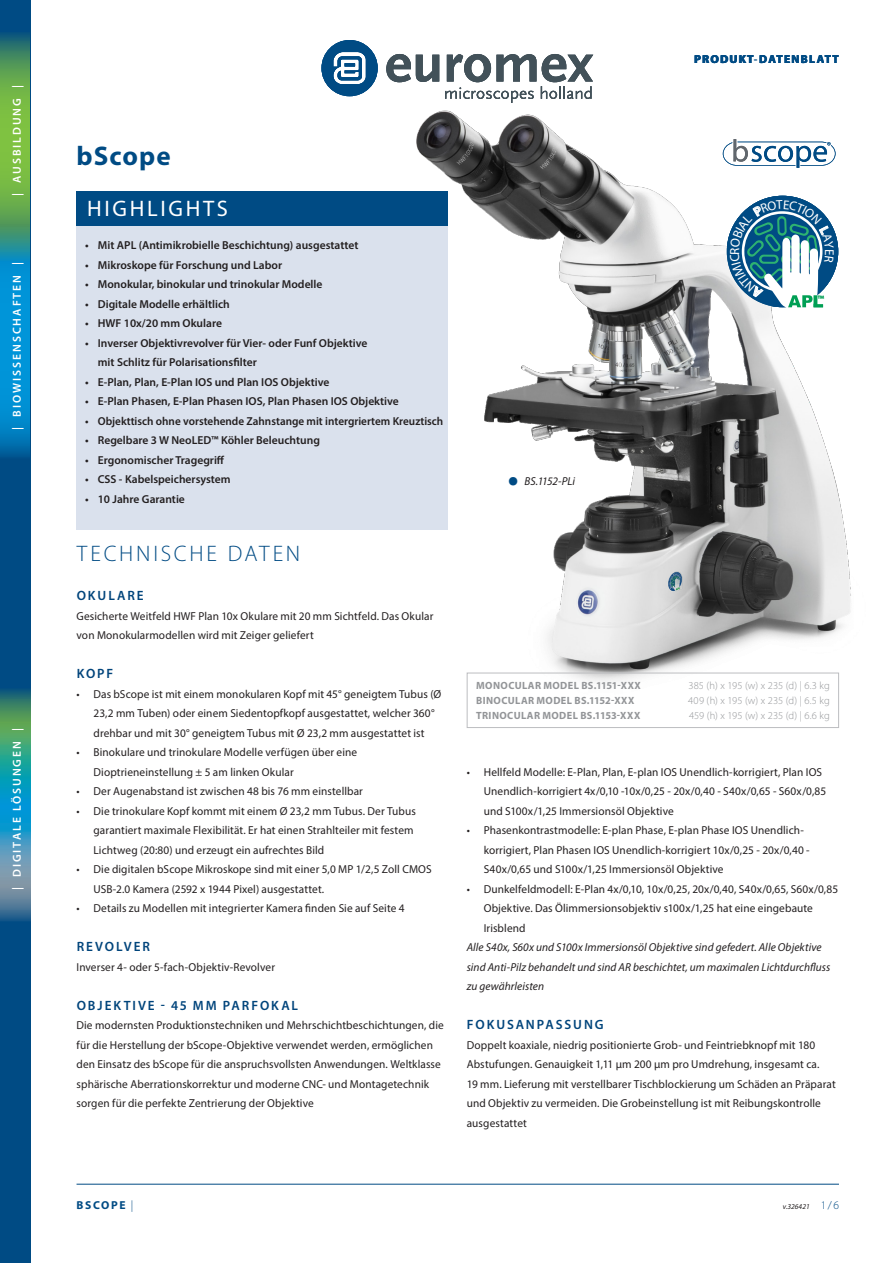
<style>
.page{position:relative;width:893px;height:1263px;background:#fff}
.page>*{position:absolute;margin:0;border:0;box-sizing:border-box;transform-origin:0 0}
.productkop{font:700 27px "Myriad Pro";letter-spacing:.04em;color:#004b84}
.j_specifications{font:300 22.5px "Myriad Pro";letter-spacing:.125em;color:#004b84}
.j_highlights{font:22.5px "Myriad Pro";letter-spacing:.12em;color:#fff}
.j_tussenkop{font:600 13.5px "Myriad Pro";letter-spacing:.15em;color:#00447b}
.j_plat{font:11.55px/19.5px "Myriad Pro";letter-spacing:.01em;color:#231f20}
.t1{font:600 11.55px/19.5px "Myriad Pro";color:#231f20}
.j_plat-2{font:italic 11.55px/19.5px "Myriad Pro";letter-spacing:.01em;color:#231f20}
.t2{font:600 11.55px "Myriad Pro";letter-spacing:.17em;color:#fff}
.t3{font:700 11.55px "Myriad Pro";letter-spacing:.12em;color:#004b84}
.j_plat-3{font:italic 11.55px "Myriad Pro";letter-spacing:-.015em;color:#231f20}
.t4{font:10.8px "Myriad Pro";color:#009f54}
.j_dimensions_1{font:300 10.5px "Myriad Pro";letter-spacing:.01em;color:#939598}
.j_dimensions_1-2{font:700 10.5px "Myriad Pro";letter-spacing:.04em;color:#939598}
.t5{font:italic 7.5px "Myriad Pro";color:#231f20}
.s1{font-size:40.5px;color:#004b84}
.s2{font-weight:300}
.s3{font-weight:300;font-style:normal;font-size:11.55px;color:#004b84}
</style>
<div class="page">
<img style="left:392px;top:78px;width:459px;height:630px">
<div style="left:77px;top:219px;width:371px;height:310px;background:#dae1ed"></div>
<div style="left:727px;top:196px;width:111px;height:111px;background:#004b84;border-radius:50%"></div>
<svg style="left:723px;top:139px;width:112px;height:29px"></svg>
<div style="left:0;top:0;width:30px;height:1263px;background:#004b84"></div>
<svg style="left:321px;top:40px;width:57px;height:56px"></svg>
<svg style="left:386px;top:54px;width:53px;height:28px"></svg>
<svg style="left:445px;top:54px;width:148px;height:49px"></svg>
<hr style="left:77px;top:1184px;width:762px;height:1px;background:#004b84">
<div style="left:77px;top:191px;width:371px;height:34px;background:#004b84"></div>
<div style="left:467px;top:673px;width:372px;height:55px;border:1px solid #bcbdc0"></div>
<svg style="left:0;top:690px;width:30px;height:231px;background:#39949f"></svg>
<svg style="left:0;top:262px;width:30px;height:195px;background:#008dd0"></svg>
<svg style="left:0;top:34px;width:30px;height:228px;background:#5ea757"></svg>
<svg style="left:730px;top:200px;width:104px;height:110px"></svg>
<p class="t2" style="left:10px;top:196px;width:113px;rotate:-90deg">| AUSBILDUNG |</p>
<p class="t2" style="left:10px;top:430px;width:169px;rotate:-90deg">| BIOWISSENSCHAFTEN |</p>
<p class="t2" style="left:10px;top:890px;width:164px;rotate:-90deg">| DIGITALE LÖSUNGEN |</p>
<p class="t3" style="left:694px;top:51px;width:147px">PRODUKT-DATENBLATT</p>
<p class="productkop" style="left:77px;top:138px;width:96px">bScope</p>
<p class="j_highlights" style="left:87px;top:194px;width:142px">HIGHLIGHTS</p>
<p class="t1" style="left:85px;top:235px;width:275px">• Mit APL (Antimikrobielle Beschichtung) ausgestattet</p>
<p class="t1" style="left:85px;top:255px;width:199px">• Mikroskope für Forschung und Labor</p>
<p class="t1" style="left:85px;top:274px;width:239px">• Monokular, binokular und trinokular Modelle</p>
<p class="t1" style="left:85px;top:294px;width:146px">• Digitale Modelle erhältlich</p>
<p class="t1" style="left:85px;top:313px;width:138px">• HWF 10x/20 mm Okulare</p>
<p class="t1" style="left:98px;top:333px;width:271px;text-indent:-13px">• Inverser Objektivrevolver für Vier- oder Funf Objektive mit Schlitz für Polarisationsfilter</p>
<p class="t1" style="left:85px;top:372px;width:246px">• E-Plan, Plan, E-Plan IOS und Plan IOS Objektive</p>
<p class="t1" style="left:85px;top:391px;width:315px">• E-Plan Phasen, E-Plan Phasen IOS, Plan Phasen IOS Objektive</p>
<p class="t1" style="left:85px;top:411px;width:360px">• Objekttisch ohne vorstehende Zahnstange mit intergriertem Kreuztisch</p>
<p class="t1" style="left:85px;top:430px;width:236px">• Regelbare 3 W NeoLED™ Köhler Beleuchtung</p>
<p class="t1" style="left:85px;top:450px;width:141px">• Ergonomischer Tragegriff</p>
<p class="t1" style="left:85px;top:469px;width:147px">• CSS - Kabelspeichersystem</p>
<p class="t1" style="left:85px;top:489px;width:101px">• 10 Jahre Garantie</p>
<p class="j_specifications" style="left:77px;top:540px;width:225px">TECHNISCHE DATEN</p>
<p class="j_tussenkop" style="left:77px;top:587px;width:69px">OKULARE</p>
<p class="j_plat" style="left:77px;top:606px;width:358px">Gesicherte Weitfeld HWF Plan 10x Okulare mit 20 mm Sichtfeld. Das Okular von Monokularmodellen wird mit Zeiger geliefert</p>
<p class="j_tussenkop" style="left:77px;top:665px;width:38px">KOPF</p>
<p class="j_plat" style="left:94px;top:684px;width:349px;text-indent:-17px">• Das bScope ist mit einem monokularen Kopf mit 45° geneigtem Tubus (Ø<br>23,2 mm Tuben) oder einem Siedentopfkopf ausgestattet, welcher 360° drehbar und mit 30° geneigtem Tubus mit Ø 23,2 mm ausgestattet ist</p>
<p class="j_plat" style="left:94px;top:742px;width:265px;text-indent:-17px">• Binokulare und trinokulare Modelle verfügen über eine<br>Dioptrieneinstellung ± 5 am linken Okular</p>
<p class="j_plat" style="left:77px;top:781px;width:288px">• Der Augenabstand ist zwischen 48 bis 76 mm einstellbar</p>
<p class="j_plat" style="left:94px;top:801px;width:324px;text-indent:-17px">• Die trinokulare Kopf kommt mit einem Ø 23,2 mm Tubus. Der Tubus garantiert maximale Flexibilität. Er hat einen Strahlteiler mit festem<br>Lichtweg (20:80) und erzeugt ein aufrechtes Bild</p>
<p class="j_plat" style="left:94px;top:859px;width:340px;text-indent:-17px">• Die digitalen bScope Mikroskope sind mit einer 5,0 MP 1/2,5 Zoll CMOS<br>USB-2.0 Kamera (2592 x 1944 Pixel) ausgestattet.</p>
<p class="j_plat" style="left:77px;top:898px;width:330px">• Details zu Modellen mit integrierter Kamera finden Sie auf Seite 4</p>
<p class="j_tussenkop" style="left:77px;top:938px;width:75px">REVOLVER</p>
<p class="j_plat" style="left:77px;top:957px;width:200px">Inverser 4- oder 5-fach-Objektiv-Revolver</p>
<p class="j_tussenkop" style="left:77px;top:996px;width:223px">OBJEKTIVE - 45 MM PARFOKAL</p>
<p class="j_plat" style="left:77px;top:1015px;width:369px">Die modernsten Produktionstechniken und Mehrschichtbeschichtungen, die für die Herstellung der bScope-Objektive verwendet werden, ermöglichen den Einsatz des bScope für die anspruchsvollsten Anwendungen. Weltklasse sphärische Aberrationskorrektur und moderne CNC- und Montagetechnik sorgen für die perfekte Zentrierung der Objektive</p>
<p class="j_plat-3" style="left:507px;top:474px;width:69px"><span class="s1">•</span> BS.1152-PLi</p>
<p class="t4" style="left:817px;top:292px;width:8px">™</p>
<p class="j_dimensions_1-2" style="left:476px;top:679px;width:166px">MONOCULAR MODEL BS.1151-XXX</p>
<p class="j_dimensions_1" style="left:688px;top:679px;width:143px">385 (h) x 195 (w) x 235 (d) | 6.3 kg</p>
<p class="j_dimensions_1-2" style="left:476px;top:694px;width:160px">BINOCULAR MODEL BS.1152-XXX</p>
<p class="j_dimensions_1" style="left:688px;top:694px;width:143px">409 (h) x 195 (w) x 235 (d) | 6.5 kg</p>
<p class="j_dimensions_1-2" style="left:476px;top:709px;width:166px">TRINOCULAR MODEL BS.1153-XXX</p>
<p class="j_dimensions_1" style="left:689px;top:709px;width:142px">459 (h) x 195 (w) x 235 (d) | 6.6 kg</p>
<p class="j_plat" style="left:484px;top:762px;width:344px;text-indent:-17px">• Hellfeld Modelle: E-Plan, Plan, E-plan IOS Unendlich-korrigiert, Plan IOS<br>Unendlich-korrigiert 4x/0,10 -10x/0,25 - 20x/0,40 - S40x/0,65 - S60x/0,85 und S100x/1,25 Immersionsöl Objektive</p>
<p class="j_plat" style="left:484px;top:820px;width:327px;text-indent:-17px">• Phasenkontrastmodelle: E-plan Phase, E-plan Phase IOS Unendlich&shy;korrigiert, Plan Phasen IOS Unendlich-korrigiert 10x/0,25 - 20x/0,40 -<br>S40x/0,65 und S100x/1,25 Immersionsöl Objektive</p>
<p class="j_plat" style="left:484px;top:879px;width:356px;text-indent:-17px">• Dunkelfeldmodell: E-Plan 4x/0,10, 10x/0,25, 20x/0,40, S40x/0,65, S60x/0,85<br>Objektive. Das Ölimmersionsobjektiv s100x/1,25 hat eine eingebaute<br>Irisblend</p>
<p class="j_plat-2" style="left:467px;top:937px;width:365px">Alle S40x, S60x und S100x Immersionsöl Objektive sind gefedert. Alle Objektive sind Anti-Pilz behandelt und sind AR beschichtet, um maximalen Lichtdurchfluss zu gewährleisten</p>
<p class="j_tussenkop" style="left:467px;top:1016px;width:138px">FOKUSANPASSUNG</p>
<p class="j_plat" style="left:467px;top:1035px;width:371px">Doppelt koaxiale, niedrig positionierte Grob- und Feintriebknopf mit 180<br>Abstufungen. Genauigkeit 1,11 µm 200 µm pro Umdrehung, insgesamt ca.<br>19 mm. Lieferung mit verstellbarer Tischblockierung um Schäden an Präparat und Objektiv zu vermeiden. Die Grobeinstellung ist mit Reibungskontrolle ausgestattet</p>
<p class="t3" style="left:77px;top:1197px;width:58px">BSCOPE <span class="s2">|</span></p>
<p class="t5" style="left:783px;top:1201px;width:58px">v.326421 <span class="s3">1/6</span></p>
</div>
